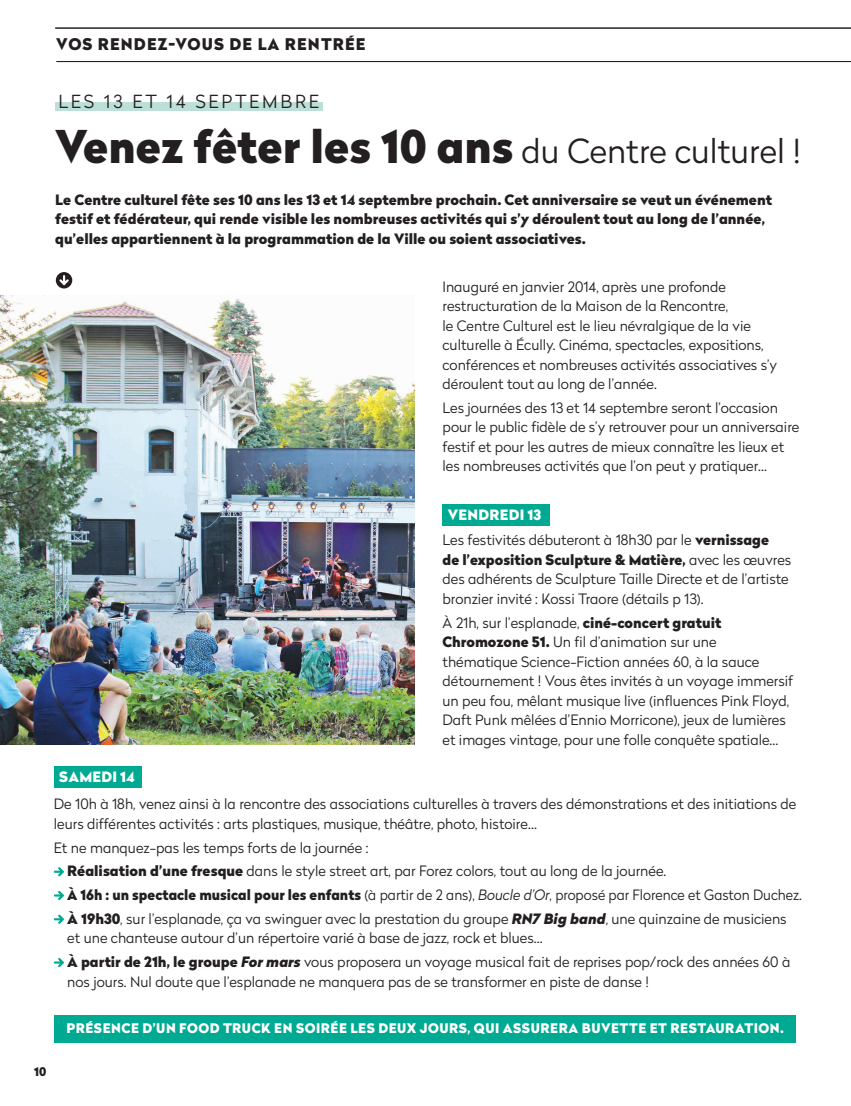
<style>
.page{position:relative;width:851px;height:1106px;background:#fff}
.page>*{position:absolute;margin:0;border:0;box-sizing:border-box;transform-origin:0 0}
.t1{font:900 45px "Radikal";color:#231f20}
.t2{font:300 18px "Radikal";letter-spacing:.15em;color:#231f20}
.t3{font:900 16.05px "Radikal";letter-spacing:.07em;color:#231f20}
.t4{font:300 14.25px/19.5px "Radikal";color:#231f20}
.t5{font:900 14.25px/19.5px "Radikal";color:#231f20}
.t6{font:900 14.25px "Radikal";letter-spacing:.02em;color:#fff}
.t7{font:900 13.2px "Radikal";letter-spacing:.04em;color:#fff}
.t8{font:900 12px "Radikal";color:#231f20}
.s1{font-weight:300;font-size:33px}
.s2{font-weight:900;color:#fff}
.s3{font-weight:900}
.s4{font-style:italic}
.s5{font-weight:900;font-style:italic}
</style>
<div class="page">
<hr style="left:57px;top:61px;width:793px;height:1px;background:#231f20">
<hr style="left:55px;top:28px;width:795px;height:1px;background:#231f20">
<div style="left:55px;top:102px;width:268px;height:9px;background:#bcdfd8"></div>
<img style="left:0;top:296px;width:415px;height:448px">
<div style="left:56px;top:272px;width:16px;height:16px;background:#231f20;border-radius:50%"></div>
<svg style="left:59px;top:275px;width:10px;height:10px"></svg>
<div style="left:54px;top:766px;width:88px;height:21px;background:#00aa92"></div>
<svg style="left:54px;top:867px;width:10px;height:9px"></svg>
<svg style="left:54px;top:891px;width:10px;height:9px"></svg>
<svg style="left:54px;top:914px;width:10px;height:10px"></svg>
<svg style="left:54px;top:958px;width:10px;height:9px"></svg>
<div style="left:54px;top:1014px;width:741px;height:28px;background:#00aa92"></div>
<div style="left:442px;top:504px;width:108px;height:22px;background:#00aa92"></div>
<p class="t3" style="left:56px;top:32px;width:311px">VOS RENDEZ-VOUS DE LA RENTRÉE</p>
<p class="t2" style="left:58px;top:89px;width:262px">LES 13 ET 14 SEPTEMBRE</p>
<h1 class="t1" style="left:55px;top:113px;width:747px">Venez fêter les 10 ans <span class="s1">du Centre culturel !</span></h1>
<p class="t5" style="left:55px;top:190px;width:718px">Le Centre culturel fête ses 10 ans les 13 et 14 septembre prochain. Cet anniversaire se veut un événement festif et fédérateur, qui rende visible les nombreuses activités qui s’y déroulent tout au long de l’année, qu’elles appartiennent à la programmation de la Ville ou soient associatives.</p>
<p class="t4" style="left:442px;top:276px;width:336px">Inauguré en janvier 2014, après une profonde restructuration de la Maison de la Rencontre,<br>le Centre Culturel est le lieu névralgique de la vie culturelle à Écully. Cinéma, spectacles, expositions, conférences et nombreuses activités associatives s’y déroulent tout au long de l’année.</p>
<p class="t4" style="left:442px;top:397px;width:358px">Les journées des 13 et 14 septembre seront l’occasion pour le public fidèle de s’y retrouver pour un anniversaire festif et pour les autres de mieux connaître les lieux et les nombreuses activités que l’on peut y pratiquer…</p>
<p class="t4" style="left:442px;top:501px;width:328px;line-height:25.5px;text-indent:5px"><span class="s2">VENDREDI 13<br></span>Les festivités débuteront à 18h30 par le <span class="s3">vernissage</span></p>
<p class="t4" style="left:442px;top:549px;width:350px"><span class="s3">de l’exposition Sculpture &amp; Matière,</span> avec les œuvres des adhérents de Sculpture Taille Directe et de l’artiste bronzier invité : Kossi Traore (détails p 13).</p>
<p class="t4" style="left:442px;top:612px;width:352px">À 21h, sur l’esplanade, <span class="s3">ciné-concert gratuit Chromozone 51.</span> Un fil d’animation sur une thématique Science-Fiction années 60, à la sauce détournement ! Vous êtes invités à un voyage immersif un peu fou, mêlant musique live (influences Pink Floyd, Daft Punk mêlées d’Ennio Morricone), jeux de lumières et images vintage, pour une folle conquête spatiale…</p>
<p class="t6" style="left:59px;top:766px;width:77px">SAMEDI 14</p>
<p class="t4" style="left:54px;top:794px;width:743px">De 10h à 18h, venez ainsi à la rencontre des associations culturelles à travers des démonstrations et des initiations de leurs différentes activités : arts plastiques, musique, théâtre, photo, histoire…</p>
<p class="t4" style="left:67px;top:835px;width:736px;line-height:23.7px;text-indent:-13px">Et ne manquez-pas les temps forts de la journée :<br><span class="s3">Réalisation d’une fresque</span> dans le style street art, par Forez colors, tout au long de la journée.<br><span class="s3">À 16h : un spectacle musical pour les enfants</span> (à partir de 2 ans), <span class="s4">Boucle d’Or</span>, proposé par Florence et Gaston Duchez.<br><span class="s3">À 19h30</span>, sur l’esplanade, ça va swinguer avec la prestation du groupe <span class="s5">RN7 Big band</span>, une quinzaine de musiciens</p>
<p class="t4" style="left:67px;top:926px;width:724px;line-height:23.7px">et une chanteuse autour d’un répertoire varié à base de jazz, rock et blues…<br><span class="s3">À partir de 21h, le groupe</span> <span class="s5">For mars</span> vous proposera un voyage musical fait de reprises pop/rock des années 60 à</p>
<p class="t4" style="left:67px;top:971px;width:583px">nos jours. Nul doute que l’esplanade ne manquera pas de se transformer en piste de danse !</p>
<p class="t7" style="left:66px;top:1017px;width:718px">PRÉSENCE D’UN FOOD TRUCK EN SOIRÉE LES DEUX JOURS, QUI ASSURERA BUVETTE ET RESTAURATION.</p>
<p class="t8" style="left:34px;top:1062px;width:14px">10</p>
</div>
